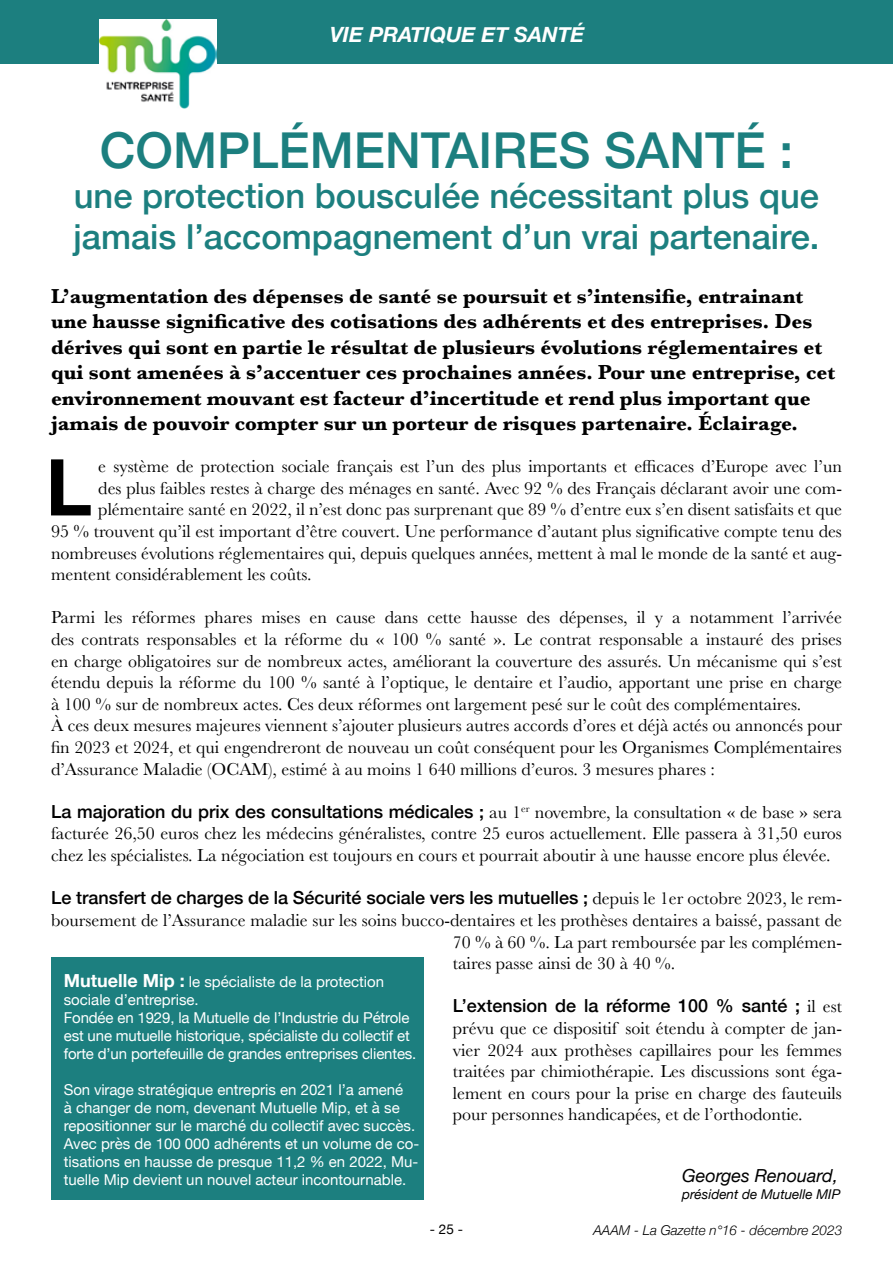
<style>
.page{position:relative;width:893px;height:1263px;background:#fff}
.page>*{position:absolute;margin:0;border:0;box-sizing:border-box;transform-origin:0 0}
.t1{font:700 78.45px "Helvetica Neue";color:#000}
.t2{font:500 49.5px "Helvetica Neue";color:#1c7f7f}
.t3{font:500 34.5px/40.5px "Helvetica Neue";color:#1c7f7f}
.t4{font:700 21px/25.5px "Baskerville";color:#000}
.t5{font:italic 700 21px "Helvetica Neue";color:#fff}
.t6{font:18px/21.6px "Baskerville";color:#000}
.t7{font:500 18px "Helvetica Neue";color:#000}
.t8{font:italic 18px "Helvetica Neue";color:#000}
.t9{font:15px/18px "Helvetica Neue";color:#fff}
.t10{font:italic 300 13.5px "Helvetica Neue";color:#000}
.t11{font:italic 13.5px "Helvetica Neue";color:#000}
.t12{font:13.5px "Helvetica Neue";color:#000}
.s1{font-family:"Baskerville";font-weight:400}
.s2{font-weight:700;font-size:18px}
</style>
<div class="page">
<div style="left:0;top:0;width:893px;height:64px;background:#1c7f7f"></div>
<div style="left:51px;top:957px;width:372px;height:242px;background:#1c7f7f"></div>
<img style="left:100px;top:19px;width:117px;height:89px">
<p class="t5" style="left:330px;top:18px;width:256px">VIE PRATIQUE ET SANTÉ</p>
<h2 class="t2" style="left:100px;top:110px;width:695px">COMPLÉMENTAIRES SANTÉ :</h2>
<h3 class="t3" style="left:73px;top:173px;width:747px">une protection bousculée nécessitant plus que jamais l’accompagnement d’un vrai partenaire.</h3>
<p class="t4" style="left:51px;top:283px;width:785px">L’augmentation des dépenses de santé se poursuit et s’intensifie, entrainant une hausse significative des cotisations des adhérents et des entreprises. Des dérives qui sont en partie le résultat de plusieurs évolutions réglementaires et qui sont amenées à s’accentuer ces prochaines années. Pour une entreprise, cet environnement mouvant est facteur d’incertitude et rend plus important que jamais de pouvoir compter sur un porteur de risques partenaire. Éclairage.</p>
<h1 class="t1" style="left:46px;top:426px;width:48px">L</h1>
<p class="t6" style="left:98px;top:456px;width:745px">e système de protection sociale français est l’un des plus importants et efficaces d’Europe avec l’un</p>
<p class="t6" style="left:98px;top:477px;width:745px">des plus faibles restes à charge des ménages en santé. Avec 92 % des Français déclarant avoir une com-</p>
<p class="t6" style="left:98px;top:499px;width:745px">plémentaire santé en 2022, il n’est donc pas surprenant que 89 % d’entre eux s’en disent satisfaits et que</p>
<p class="t6" style="left:51px;top:521px;width:792px">95 % trouvent qu’il est important d’être couvert. Une performance d’autant plus significative compte tenu des</p>
<p class="t6" style="left:51px;top:542px;width:792px">nombreuses évolutions réglementaires qui, depuis quelques années, mettent à mal le monde de la santé et aug-</p>
<p class="t6" style="left:51px;top:564px;width:262px">mentent considérablement les coûts.</p>
<p class="t6" style="left:51px;top:607px;width:792px">Parmi les réformes phares mises en cause dans cette hausse des dépenses, il y a notamment l’arrivée des contrats responsables et la réforme du « 100 % santé ». Le contrat responsable a instauré des prises en charge obligatoires sur de nombreux actes, améliorant la couverture des assurés. Un mécanisme qui s’est étendu depuis la réforme du 100 % santé à l’optique, le dentaire et l’audio, apportant une prise en charge à 100 % sur de nombreux actes. Ces deux réformes ont largement pesé sur le coût des complémentaires.<br>À ces deux mesures majeures viennent s’ajouter plusieurs autres accords d’ores et déjà actés ou annoncés pour fin 2023 et 2024, et qui engendreront de nouveau un coût conséquent pour les Organismes Complémentaires d’Assurance Maladie (OCAM), estimé à au moins 1 640 millions d’euros. 3 mesures phares :</p>
<p class="t7" style="left:51px;top:797px;width:792px">La majoration du prix des consultations médicales ; <span class="s1">au 1</span><sup>er</sup> <span class="s1">novembre, la consultation « de base » sera</span></p>
<p class="t6" style="left:51px;top:823px;width:792px">facturée 26,50 euros chez les médecins généralistes, contre 25 euros actuellement. Elle passera à 31,50 euros chez les spécialistes. La négociation est toujours en cours et pourrait aboutir à une hausse encore plus élevée.</p>
<p class="t7" style="left:51px;top:883px;width:792px">Le transfert de charges de la Sécurité sociale vers les mutuelles ; <span class="s1">depuis le 1er octobre 2023, le rem-</span></p>
<p class="t6" style="left:453px;top:909px;width:391px;text-align:justify;text-indent:-402px">boursement de l’Assurance maladie sur les soins bucco-dentaires et les prothèses dentaires a baissé, passant de 70 % à 60 %. La part remboursée par les complémen&shy;taires passe ainsi de 30 à 40 %.</p>
<p class="t7" style="left:453px;top:991px;width:391px">L’extension de la réforme 100 % santé ; <span class="s1">il est</span></p>
<p class="t6" style="left:453px;top:1017px;width:391px;text-align:justify">prévu que ce dispositif soit étendu à compter de jan&shy;vier 2024 aux prothèses capillaires pour les femmes traitées par chimiothérapie. Les discussions sont éga&shy;lement en cours pour la prise en charge des fauteuils pour personnes handicapées, et de l’orthodontie.</p>
<p class="t9" style="left:64px;top:974px;width:354px"><span class="s2">Mutuelle Mip :</span> le spécialiste de la protection sociale d’entreprise.<br>Fondée en 1929, la Mutuelle de l’Industrie du Pétrole est une mutuelle historique, spécialiste du collectif et forte d’un portefeuille de grandes entreprises clientes.</p>
<p class="t9" style="left:64px;top:1082px;width:357px">Son virage stratégique entrepris en 2021 l’a amené<br>à changer de nom, devenant Mutuelle Mip, et à se repositionner sur le marché du collectif avec succès.<br>Avec près de 100 000 adhérents et un volume de co&shy;tisations en hausse de presque 11,2 % en 2022, Mu&shy;tuelle Mip devient un nouvel acteur incontournable.</p>
<p class="t8" style="left:682px;top:1163px;width:157px">Georges Renouard,</p>
<p class="t11" style="left:682px;top:1184px;width:160px">président de Mutuelle MIP</p>
<p class="t12" style="left:430px;top:1220px;width:35px">- 25 -</p>
<p class="t10" style="left:593px;top:1219px;width:250px">AAAM - La Gazette n°16 - décembre 2023</p>
</div>
